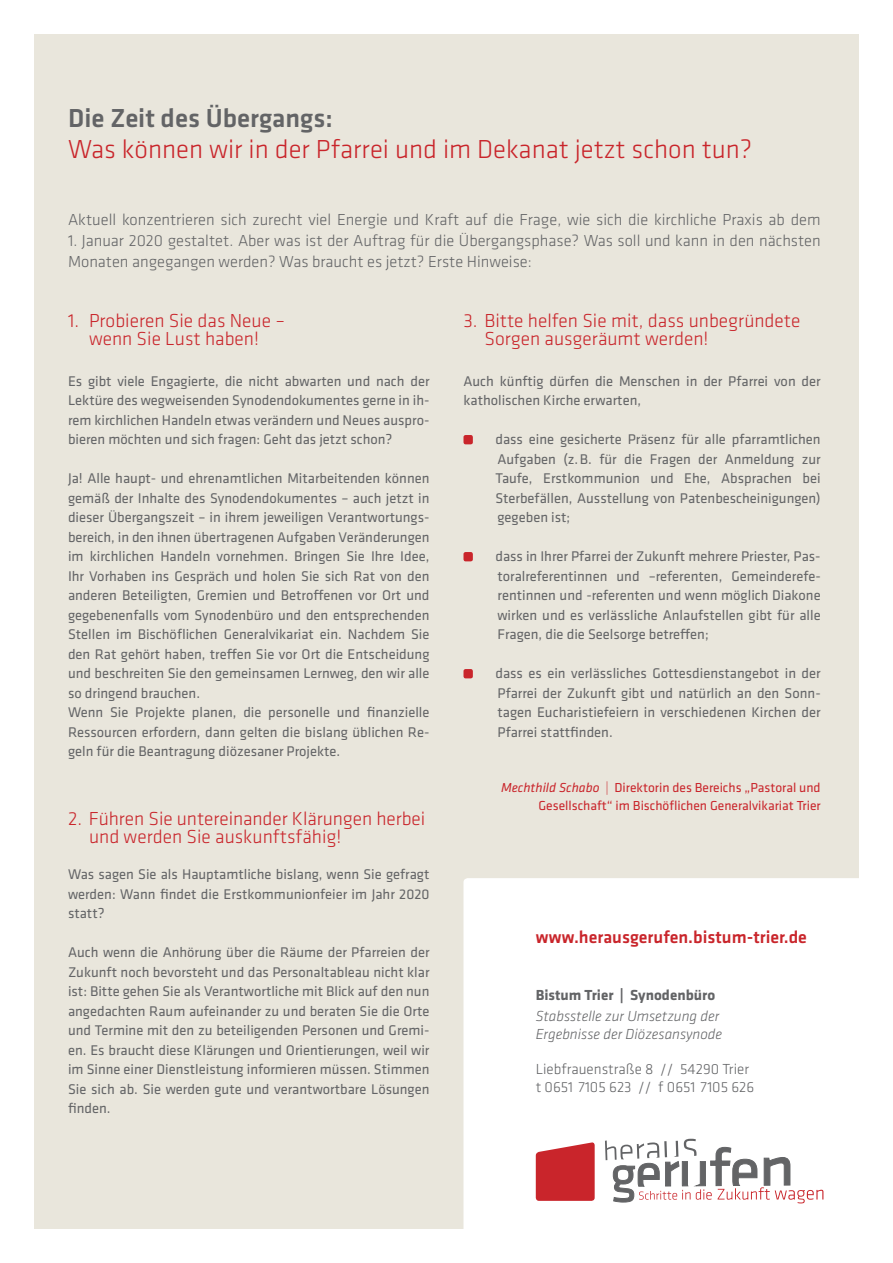
<style>
.page{position:relative;width:893px;height:1263px;background:#fff}
.page>*{position:absolute;margin:0;border:0;box-sizing:border-box;transform-origin:0 0}
.t1{font:300 27px "Klavika Basic";color:#c9252b}
.t2{font:500 27px "Klavika Basic";color:#636466}
.t3{font:300 19.5px/18px "Klavika Basic";color:#c9252b}
.t4{font:500 18px "Klavika Basic";color:#c9252b}
.t5{font:300 16.5px/21px "Klavika Basic";color:#636466}
.t6{font:300 15px/18.1px "Klavika Basic";color:#636466}
.t7{font:italic 300 15px/18.1px "Klavika Basic";color:#636466}
.t8{font:700 15px "Klavika Basic";color:#636466}
.t9{font:14.55px/19.5px "Klavika Basic";color:#636466;text-align:justify}
.t10{font:13.5px/18px "Klavika Basic";color:#c9252b;text-align:right}
.s1{font-style:italic}
.s2{font-weight:300}
</style>
<div class="page">
<div style="left:34px;top:34px;width:825px;height:1195px;background:#e9e6dc"></div>
<div style="left:463px;top:878px;width:396px;height:351px;background:#fff"></div>
<svg style="left:536px;top:1142px;width:59px;height:59px;background:#ce3a3f"></svg>
<svg style="left:605px;top:1139px;width:218px;height:64px;background:#dcd7d8"></svg>
<div style="left:463px;top:435px;width:10px;height:9px;background:#c9252b;border-radius:2px"></div>
<div style="left:463px;top:552px;width:10px;height:9px;background:#c9252b;border-radius:2px"></div>
<div style="left:463px;top:669px;width:10px;height:9px;background:#c9252b;border-radius:2px"></div>
<h1 class="t2" style="left:68px;top:107px;width:266px">Die Zeit des Übergangs:</h1>
<h1 class="t1" style="left:68px;top:139px;width:686px">Was können wir in der Pfarrei und im Dekanat jetzt schon tun?</h1>
<p class="t5" style="left:68px;top:211px;width:754px">Aktuell konzentrieren sich zurecht viel Energie und Kraft auf die Frage, wie sich die kirchliche Praxis ab dem</p>
<p class="t5" style="left:68px;top:232px;width:754px">1. Januar 2020 gestaltet. Aber was ist der Auftrag für die Übergangsphase? Was soll und kann in den nächsten<br>Monaten angegangen werden? Was braucht es jetzt? Erste Hinweise:</p>
<h2 class="t3" style="left:68px;top:314px;width:219px;text-align:center">1. Probieren Sie das Neue – wenn Sie Lust haben!</h2>
<p class="t9" style="left:68px;top:373px;width:363px">Es gibt viele Engagierte, die nicht abwarten und nach der Lektüre des wegweisenden Synodendokumentes gerne in ih&shy;rem kirchlichen Handeln etwas verändern und Neues auspro&shy;bieren möchten und sich fragen: Geht das jetzt schon?</p>
<p class="t9" style="left:68px;top:470px;width:363px;text-align:left">Ja! Alle haupt- und ehrenamtlichen Mitarbeitenden können gemäß der Inhalte des Synodendokumentes – auch jetzt in dieser Übergangszeit – in ihrem jeweiligen Verantwortungs&shy;bereich, in den ihnen übertragenen Aufgaben Veränderungen im kirchlichen Handeln vornehmen. Bringen Sie Ihre Idee, Ihr Vorhaben ins Gespräch und holen Sie sich Rat von den anderen Beteiligten, Gremien und Betroffenen vor Ort und gegebenenfalls vom Synodenbüro und den entsprechenden Stellen im Bischöflichen Generalvikariat ein. Nachdem Sie den Rat gehört haben, treffen Sie vor Ort die Entscheidung und beschreiten Sie den gemeinsamen Lernweg, den wir alle so dringend brauchen.<br>Wenn Sie Projekte planen, die personelle und finanzielle Ressourcen erfordern, dann gelten die bislang üblichen Re&shy;geln für die Beantragung diözesaner Projekte.</p>
<h2 class="t3" style="left:89px;top:811px;width:338px;text-indent:-21px">2. Führen Sie untereinander Klärungen herbei und werden Sie auskunftsfähig!</h2>
<p class="t9" style="left:68px;top:866px;width:363px">Was sagen Sie als Hauptamtliche bislang, wenn Sie gefragt werden: Wann findet die Erstkommunionfeier im Jahr 2020 statt?</p>
<p class="t9" style="left:68px;top:944px;width:363px">Auch wenn die Anhörung über die Räume der Pfarreien der Zukunft noch bevorsteht und das Personaltableau nicht klar ist: Bitte gehen Sie als Verantwortliche mit Blick auf den nun angedachten Raum aufeinander zu und beraten Sie die Orte und Termine mit den zu beteiligenden Personen und Gremi&shy;en. Es braucht diese Klärungen und Orientierungen, weil wir im Sinne einer Dienstleistung informieren müssen. Stimmen Sie sich ab. Sie werden gute und verantwortbare Lösungen finden.</p>
<h2 class="t3" style="left:484px;top:314px;width:318px;text-indent:-21px">3. Bitte helfen Sie mit, dass unbegründete<br>Sorgen ausgeräumt werden!</h2>
<p class="t9" style="left:463px;top:373px;width:359px">Auch künftig dürfen die Menschen in der Pfarrei von der katholischen Kirche erwarten,</p>
<p class="t9" style="left:495px;top:431px;width:327px">dass eine gesicherte Präsenz für alle pfarramtlichen Aufgaben (z. B. für die Fragen der Anmeldung zur Taufe, Erstkommunion und Ehe, Absprachen bei Sterbefällen, Ausstellung von Patenbescheinigungen) gegeben ist;</p>
<p class="t9" style="left:495px;top:548px;width:327px">dass in Ihrer Pfarrei der Zukunft mehrere Priester, Pas&shy;toralreferentinnen und –referenten, Gemeinderefe&shy;rentinnen und -referenten und wenn möglich Diakone wirken und es verlässliche Anlaufstellen gibt für alle Fragen, die die Seelsorge betreffen;</p>
<p class="t9" style="left:495px;top:665px;width:327px">dass es ein verlässliches Gottesdienstangebot in der Pfarrei der Zukunft gibt und natürlich an den Sonn&shy;tagen Eucharistiefeiern in verschiedenen Kirchen der Pfarrei stattfinden.</p>
<p class="t10" style="left:501px;top:780px;width:321px"><span class="s1">Mechthild Schabo</span> <span class="s2">|</span> Direktorin des Bereichs „Pastoral und<br>Gesellschaft“ im Bischöflichen Generalvikariat Trier</p>
<p class="t4" style="left:536px;top:930px;width:273px">www.herausgerufen.bistum-trier.de</p>
<p class="t8" style="left:536px;top:989px;width:181px">Bistum Trier | Synodenbüro</p>
<p class="t7" style="left:536px;top:1008px;width:188px">Stabsstelle zur Umsetzung der<br>Ergebnisse der Diözesansynode</p>
<p class="t6" style="left:536px;top:1062px;width:220px">Liebfrauenstraße 8 // 54290 Trier t 0651 7105 623 // f 0651 7105 626</p>
</div>
